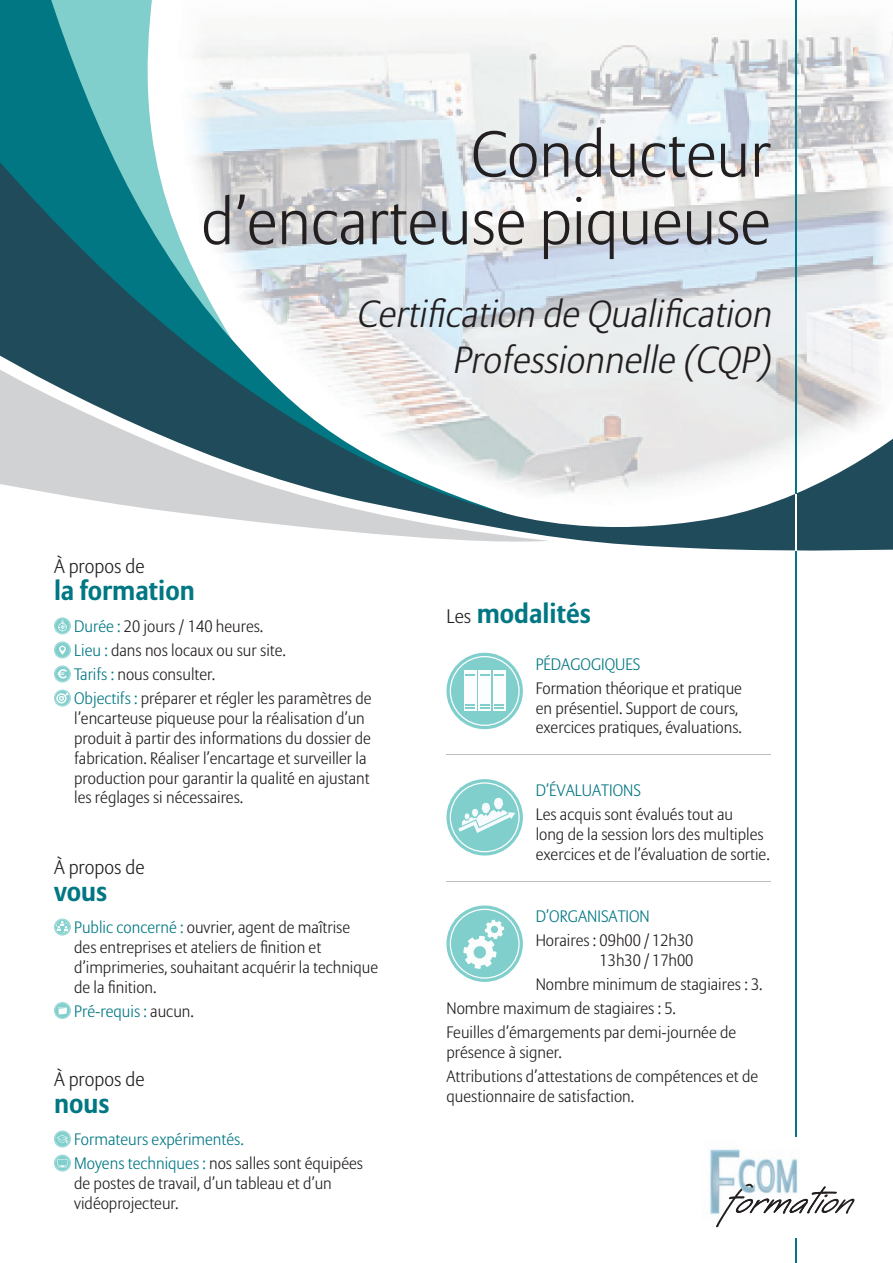
<style>
.page{position:relative;width:893px;height:1263px;background:#fff}
.page>*{position:absolute;margin:0;border:0;box-sizing:border-box;transform-origin:0 0}
.t1{font:300 64.5px/67.5px "Allianz Sans";color:#231f20;text-align:right}
.t2{font:italic 300 37.5px/45px "Allianz Sans";color:#231f20;text-align:right}
.t3{font:700 27px "Allianz Sans";color:#007783}
.t4{font:300 19.5px "Allianz Sans";color:#231f20}
.t5{font:300 16.5px/19.8px "Allianz Sans";color:#231f20}
.t6{font:300 16.5px/24px "Allianz Sans";color:#007783}
.s1{color:#007783}
.s2{color:#231f20}
.s3{font-weight:300;font-size:19.5px;color:#231f20}
</style>
<div class="page">
<img style="left:513px;top:26px;width:380px;height:120px">
<svg style="left:0;top:0;width:513px;height:146px"></svg>
<svg style="left:0;top:146px;width:893px;height:405px"></svg>
<svg style="left:0;top:360px;width:549px;height:187px"></svg>
<hr style="left:795px;top:0;width:2px;height:1263px;background:#007783">
<hr style="left:795px;top:494px;width:2px;height:56px;background:#fff">
<hr style="left:446px;top:754px;width:325px;height:1px;background:#bcbdc0">
<hr style="left:446px;top:881px;width:325px;height:1px;background:#bcbdc0">
<svg style="left:446px;top:653px;width:77px;height:76px"></svg>
<svg style="left:450px;top:656px;width:70px;height:70px"></svg>
<svg style="left:446px;top:779px;width:77px;height:76px"></svg>
<svg style="left:450px;top:782px;width:70px;height:70px"></svg>
<svg style="left:446px;top:905px;width:77px;height:77px"></svg>
<svg style="left:450px;top:909px;width:70px;height:70px"></svg>
<svg style="left:54px;top:617px;width:17px;height:17px"></svg>
<svg style="left:55px;top:618px;width:15px;height:16px"></svg>
<svg style="left:54px;top:641px;width:17px;height:17px"></svg>
<svg style="left:55px;top:642px;width:15px;height:16px"></svg>
<svg style="left:54px;top:666px;width:17px;height:16px"></svg>
<svg style="left:55px;top:666px;width:15px;height:16px"></svg>
<svg style="left:54px;top:690px;width:17px;height:16px"></svg>
<svg style="left:55px;top:690px;width:15px;height:16px"></svg>
<svg style="left:54px;top:919px;width:17px;height:16px"></svg>
<svg style="left:55px;top:919px;width:15px;height:16px"></svg>
<svg style="left:54px;top:1002px;width:17px;height:17px"></svg>
<svg style="left:55px;top:1003px;width:15px;height:15px"></svg>
<svg style="left:54px;top:1130px;width:17px;height:17px"></svg>
<svg style="left:55px;top:1131px;width:15px;height:16px"></svg>
<svg style="left:54px;top:1154px;width:17px;height:17px"></svg>
<svg style="left:55px;top:1155px;width:15px;height:16px"></svg>
<div style="left:690px;top:1137px;width:185px;height:100px;background:#fff"></div>
<img style="left:770px;top:1158px;width:28px;height:26px">
<img style="left:710px;top:1149px;width:60px;height:66px">
<svg style="left:716px;top:1184px;width:139px;height:43px"></svg>
<h1 class="t1" style="left:201px;top:123px;width:571px">Conducteur d’encarteuse piqueuse</h1>
<h2 class="t2" style="left:356px;top:294px;width:425px">Certification de Qualification<br>Professionnelle (CQP)</h2>
<p class="t4" style="left:54px;top:554px;width:92px">À propos de</p>
<h3 class="t3" style="left:54px;top:573px;width:142px">la formation</h3>
<p class="t5" style="left:74px;top:615px;width:299px;line-height:24px"><span class="s1">Durée :</span> 20 jours / 140 heures.<br><span class="s1">Lieu :</span> dans nos locaux ou sur site.<br><span class="s1">Tarifs :</span> nous consulter.<br><span class="s1">Objectifs :</span> préparer et régler les paramètres de</p>
<p class="t5" style="left:74px;top:709px;width:298px">l’encarteuse piqueuse pour la réalisation d’un produit à partir des informations du dossier de fabrication. Réaliser l’encartage et surveiller la production pour garantir la qualité en ajustant les réglages si nécessaires.</p>
<p class="t4" style="left:54px;top:855px;width:92px">À propos de</p>
<h3 class="t3" style="left:54px;top:874px;width:55px">vous</h3>
<p class="t5" style="left:74px;top:918px;width:306px"><span class="s1">Public concerné :</span> ouvrier, agent de maîtrise<br>des entreprises et ateliers de finition et d’imprimeries, souhaitant acquérir la technique de la finition.</p>
<p class="t6" style="left:74px;top:1000px;width:121px">Pré-requis : <span class="s2">aucun.</span></p>
<p class="t4" style="left:54px;top:1067px;width:92px">À propos de</p>
<h3 class="t3" style="left:54px;top:1086px;width:57px">nous</h3>
<p class="t6" style="left:74px;top:1128px;width:290px">Formateurs expérimentés.<br>Moyens techniques : <span class="s2">nos salles sont équipées</span></p>
<p class="t5" style="left:74px;top:1174px;width:259px">de postes de travail, d’un tableau et d’un vidéoprojecteur.</p>
<h3 class="t3" style="left:446px;top:596px;width:146px"><span class="s3">Les</span> modalités</h3>
<p class="t6" style="left:536px;top:653px;width:106px">PÉDAGOGIQUES</p>
<p class="t5" style="left:536px;top:679px;width:208px">Formation théorique et pratique en présentiel. Support de cours, exercices pratiques, évaluations.</p>
<p class="t6" style="left:536px;top:779px;width:107px">D’ÉVALUATIONS</p>
<p class="t5" style="left:536px;top:805px;width:236px">Les acquis sont évalués tout au<br>long de la session lors des multiples exercices et de l’évaluation de sortie.</p>
<p class="t6" style="left:536px;top:905px;width:116px">D’ORGANISATION</p>
<p class="t5" style="left:536px;top:931px;width:159px;text-align:right">Horaires : 09h00 / 12h30<br>13h30 / 17h00</p>
<p class="t5" style="left:446px;top:973px;width:318px;line-height:24px;text-indent:89px">Nombre minimum de stagiaires : 3.<br>Nombre maximum de stagiaires : 5.<br>Feuilles d’émargements par demi-journée de</p>
<p class="t5" style="left:446px;top:1041px;width:313px;line-height:24px">présence à signer.<br>Attributions d’attestations de compétences et de</p>
<p class="t5" style="left:446px;top:1087px;width:189px">questionnaire de satisfaction.</p>
</div>
